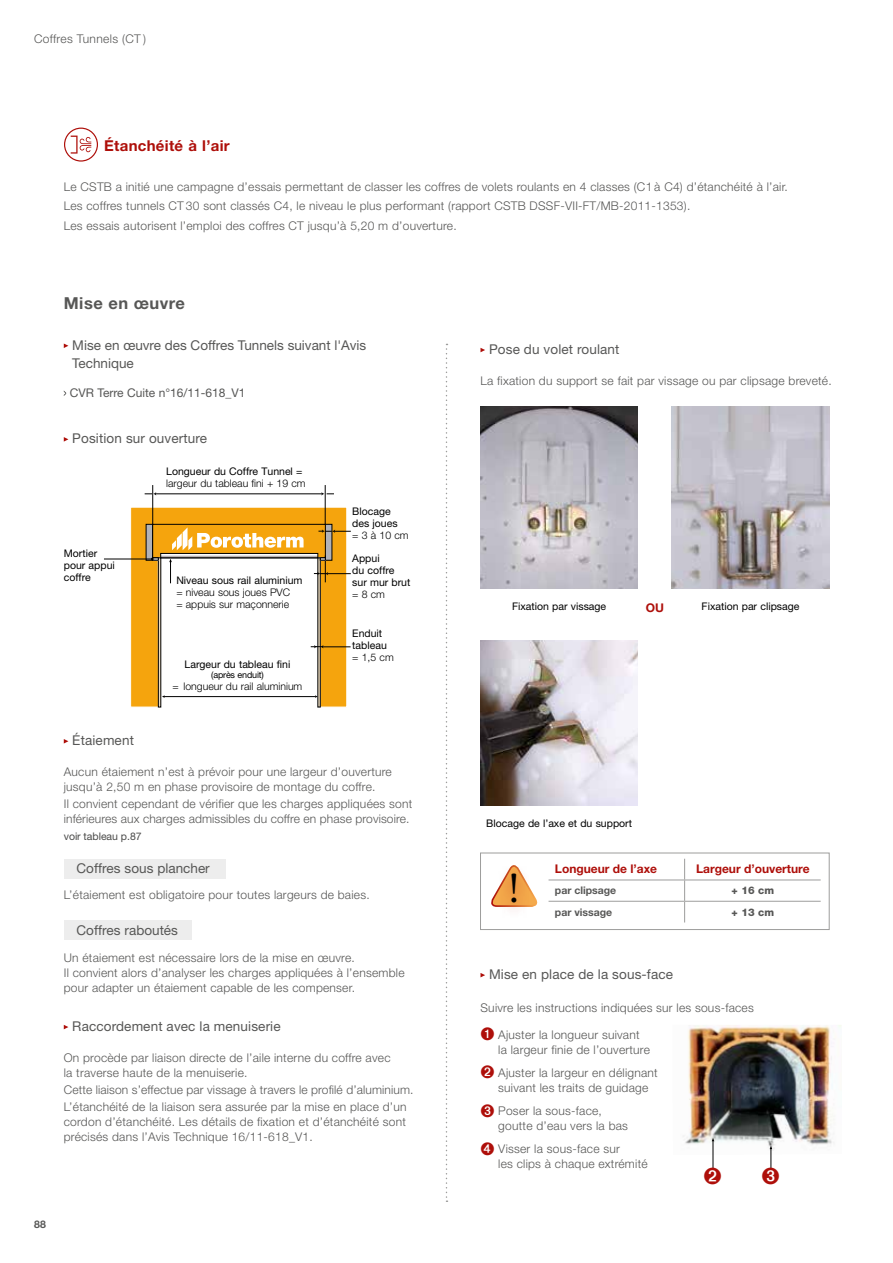
<style>
.page{position:relative;width:893px;height:1263px;background:#fff}
.page>*{position:absolute;margin:0;border:0;box-sizing:border-box;transform-origin:0 0}
.t1{font:42.9px "Minion Pro";color:#000}
.t2{font:700 16.5px "Helvetica Neue LT Std";letter-spacing:.03em;color:#575756}
.t3{font:700 15px "Helvetica Neue LT Std";letter-spacing:.02em;color:#ae0f0a}
.t4{font:13.5px/18px "Helvetica Neue LT Std";letter-spacing:.01em;color:#575756}
.t5{font:300 12px/15px "Helvetica Neue LT Std";letter-spacing:.02em;color:#575756}
.t6{font:700 12px "Helvetica Neue LT Std";color:#ae0f0a}
.t7{font:12px "Helvetica Neue LT Std";color:#575756}
.t8{font:10.5px/12px "Helvetica Neue LT Std";color:#000}
.t9{font:300 10.5px/12px "Helvetica Neue LT Std";color:#000}
.t10{font:700 10.5px "Helvetica Neue LT Std";color:#575756}
.t11{font:10.5px "Helvetica Neue LT Std";letter-spacing:-.005em;color:#4a4a49}
.t12{font:800 10.5px "Helvetica Neue LT Std";color:#575756}
.t13{font:9px "Helvetica Neue LT Std";letter-spacing:-.02em;color:#000}
.s1{color:#ae0f0a}
</style>
<div class="page">
<svg style="left:64px;top:739px;width:4px;height:4px"></svg>
<svg style="left:64px;top:1025px;width:4px;height:4px"></svg>
<svg style="left:480px;top:348px;width:5px;height:4px"></svg>
<svg style="left:446px;top:344px;width:1px;height:858px"></svg>
<svg style="left:64px;top:437px;width:4px;height:5px"></svg>
<hr style="left:152px;top:485px;width:1px;height:39px;background:#000">
<hr style="left:325px;top:485px;width:1px;height:39px;background:#000">
<hr style="left:155px;top:494px;width:167px;height:1px;background:#000">
<svg style="left:145px;top:492px;width:11px;height:3px"></svg>
<svg style="left:321px;top:492px;width:13px;height:3px"></svg>
<div style="left:64px;top:921px;width:127px;height:19px;background:#ededed"></div>
<div style="left:64px;top:859px;width:161px;height:19px;background:#ededed"></div>
<img style="left:480px;top:406px;width:158px;height:183px">
<img style="left:672px;top:406px;width:157px;height:183px">
<img style="left:480px;top:640px;width:158px;height:166px">
<div style="left:480px;top:853px;width:350px;height:77px;border:1px solid #9d9d9c"></div>
<svg style="left:491px;top:888px;width:47px;height:19px"></svg>
<div style="left:498px;top:865px;width:32px;height:55px;background:#ae0f0a;opacity:.75"></div>
<hr style="left:549px;top:879px;width:136px;height:1px;background:#9d9d9c">
<hr style="left:685px;top:879px;width:136px;height:1px;background:#9d9d9c">
<hr style="left:549px;top:901px;width:136px;height:1px;background:#9d9d9c">
<hr style="left:685px;top:901px;width:136px;height:1px;background:#9d9d9c">
<svg style="left:684px;top:859px;width:1px;height:63px"></svg>
<svg style="left:480px;top:973px;width:5px;height:4px"></svg>
<img style="left:683px;top:1025px;width:158px;height:130px">
<hr style="left:713px;top:1141px;width:1px;height:31px;background:#000">
<svg style="left:71px;top:136px;width:20px;height:18px"></svg>
<div style="left:64px;top:128px;width:34px;height:34px;border:1px solid #ae0f0a;border-radius:50%"></div>
<hr style="left:104px;top:559px;width:47px;height:1px;background:#000">
<svg style="left:130px;top:507px;width:221px;height:200px"></svg>
<svg style="left:64px;top:343px;width:4px;height:5px"></svg>
<svg style="left:762px;top:1145px;width:17px;height:24px"></svg>
<p class="t5" style="left:34px;top:31px;width:114px">Coffres Tunnels (CT )</p>
<p class="t3" style="left:104px;top:136px;width:127px">Étanchéité à l’air</p>
<p class="t5" style="left:64px;top:177px;width:726px;line-height:19.2px">Le CSTB a initié une campagne d’essais permettant de classer les coffres de volets roulants en 4 classes (C1 à C4) d’étanchéité à l’air.<br>Les coffres tunnels CT 30 sont classés C4, le niveau le plus performant (rapport CSTB DSSF-VII-FT/MB-2011-1353).<br>Les essais autorisent l’emploi des coffres CT jusqu’à 5,20 m d’ouverture.</p>
<h2 class="t2" style="left:64px;top:293px;width:123px">Mise en œuvre</h2>
<p class="t4" style="left:72px;top:336px;width:295px">Mise en œuvre des Coffres Tunnels suivant l'Avis<br>Technique</p>
<p class="t7" style="left:70px;top:385px;width:177px">CVR Terre Cuite n°16/11-618_V1</p>
<p class="t4" style="left:72px;top:429px;width:136px">Position sur ouverture</p>
<p class="t8" style="left:64px;top:547px;width:53px">Mortier pour appui coffre</p>
<p class="t4" style="left:72px;top:731px;width:63px">Étaiement</p>
<p class="t8" style="left:166px;top:465px;width:138px">Longueur du Coffre Tunnel =</p>
<p class="t9" style="left:166px;top:477px;width:141px">largeur du tableau fini + 19 cm</p>
<p class="t8" style="left:176px;top:574px;width:128px">Niveau sous rail aluminium</p>
<p class="t9" style="left:176px;top:586px;width:115px">= niveau sous joues PVC = appuis sur maçonnerie</p>
<p class="t8" style="left:185px;top:658px;width:107px">Largeur du tableau fini</p>
<p class="t13" style="left:211px;top:670px;width:54px">(après enduit)</p>
<p class="t9" style="left:173px;top:680px;width:131px">= longueur du rail aluminium</p>
<p class="t8" style="left:352px;top:505px;width:47px">Blocage des joues</p>
<p class="t9" style="left:352px;top:529px;width:58px">= 3 à 10 cm</p>
<p class="t8" style="left:352px;top:552px;width:60px">Appui<br>du coffre sur mur brut</p>
<p class="t9" style="left:352px;top:588px;width:34px">= 8 cm</p>
<p class="t8" style="left:352px;top:627px;width:36px">Enduit tableau</p>
<p class="t9" style="left:352px;top:650px;width:43px">= 1,5 cm</p>
<p class="t5" style="left:64px;top:764px;width:330px">Aucun étaiement n’est à prévoir pour une largeur d’ouverture jusqu’à 2,50 m en phase provisoire de montage du coffre.</p>
<p class="t5" style="left:64px;top:796px;width:350px">Il convient cependant de vérifier que les charges appliquées sont inférieures aux charges admissibles du coffre en phase provisoire.</p>
<p class="t11" style="left:64px;top:830px;width:79px">voir tableau p.87</p>
<p class="t4" style="left:77px;top:859px;width:135px">Coffres sous plancher</p>
<p class="t5" style="left:64px;top:887px;width:307px">L’étaiement est obligatoire pour toutes largeurs de baies.</p>
<p class="t4" style="left:77px;top:921px;width:103px">Coffres raboutés</p>
<p class="t5" style="left:64px;top:949px;width:342px">Un étaiement est nécessaire lors de la mise en œuvre.<br>Il convient alors d’analyser les charges appliquées à l’ensemble pour adapter un étaiement capable de les compenser.</p>
<p class="t4" style="left:72px;top:1017px;width:210px">Raccordement avec la menuiserie</p>
<p class="t5" style="left:64px;top:1050px;width:328px">On procède par liaison directe de l’aile interne du coffre avec la traverse haute de la menuiserie.</p>
<p class="t5" style="left:64px;top:1081px;width:351px;line-height:17.1px">Cette liaison s’effectue par vissage à travers le profilé d’aluminium.<br>L’étanchéité de la liaison sera assurée par la mise en place d’un</p>
<p class="t5" style="left:64px;top:1114px;width:344px">cordon d’étanchéité. Les détails de fixation et d’étanchéité sont précisés dans l’Avis Technique 16/11-618_V1.</p>
<p class="t10" style="left:34px;top:1218px;width:13px">88</p>
<p class="t4" style="left:489px;top:340px;width:132px">Pose du volet roulant</p>
<p class="t5" style="left:480px;top:373px;width:353px">La fixation du support se fait par vissage ou par clipsage breveté.</p>
<p class="t8" style="left:512px;top:600px;width:96px">Fixation par vissage</p>
<p class="t8" style="left:702px;top:600px;width:99px">Fixation par clipsage</p>
<p class="t6" style="left:646px;top:600px;width:20px">OU</p>
<p class="t8" style="left:486px;top:817px;width:147px">Blocage de l’axe et du support</p>
<h1 class="t1" style="left:508px;top:859px;width:13px">!</h1>
<p class="t6" style="left:555px;top:862px;width:104px">Longueur de l’axe</p>
<p class="t6" style="left:696px;top:862px;width:115px">Largeur d’ouverture</p>
<p class="t10" style="left:555px;top:884px;width:63px">par clipsage</p>
<p class="t12" style="left:731px;top:884px;width:44px">+ 16 cm</p>
<p class="t10" style="left:555px;top:905px;width:59px">par vissage</p>
<p class="t12" style="left:731px;top:906px;width:44px">+ 13 cm</p>
<p class="t4" style="left:489px;top:965px;width:186px">Mise en place de la sous-face</p>
<p class="t5" style="left:480px;top:1000px;width:275px">Suivre les instructions indiquées sur les sous-faces</p>
<p class="t5" style="left:498px;top:1026px;width:153px;text-indent:-18px"><span class="s1">➊</span> Ajuster la longueur suivant la largeur finie de l’ouverture</p>
<p class="t5" style="left:498px;top:1065px;width:161px;text-indent:-18px"><span class="s1">➋</span> Ajuster la largeur en délignant suivant les traits de guidage</p>
<p class="t5" style="left:498px;top:1103px;width:131px;text-indent:-18px"><span class="s1">➌</span> Poser la sous-face, goutte d’eau vers la bas</p>
<p class="t5" style="left:498px;top:1141px;width:151px;text-indent:-18px"><span class="s1">➍</span> Visser la sous-face sur<br>les clips à chaque extrémité</p>
</div>
